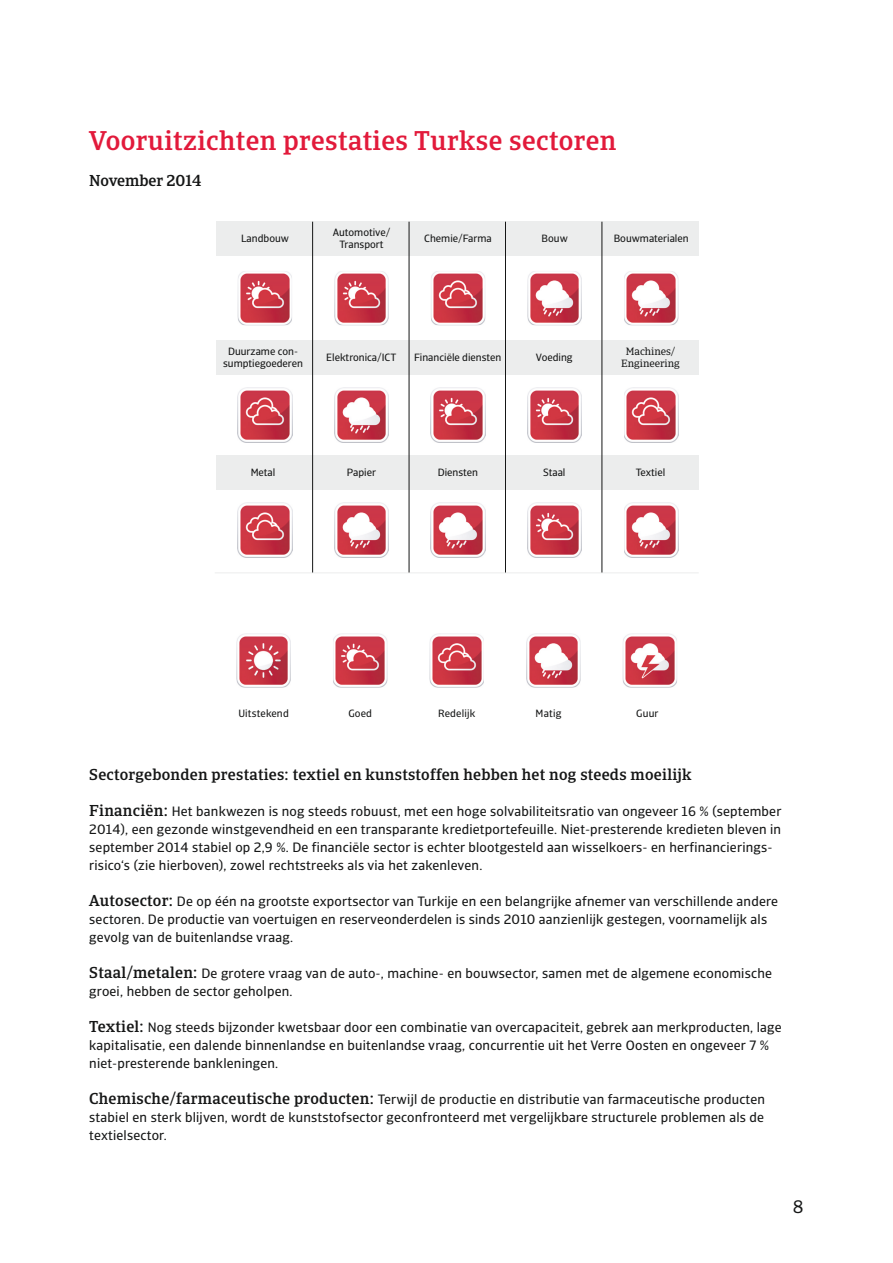
<style>
.page{position:relative;width:893px;height:1263px;background:#fff}
.page>*{position:absolute;margin:0;border:0;box-sizing:border-box;transform-origin:0 0}
.t1{font:500 27px "Catalana";letter-spacing:.015em;color:#e21a3b}
.t2{font:18px "Catalana Sans";color:#151616}
.t3{font:500 15.75px "Catalana";letter-spacing:.015em;color:#151616}
.t4{font:13.5px/18px "Catalana Sans";letter-spacing:.015em;color:#151616}
.t5{font:10.5px/12px "Catalana Sans";color:#151616;text-align:center}
.t6{font:10.5px/12px "Catalana";color:#151616;text-align:center}
.s1{font-family:"Catalana";font-weight:500;font-size:15.75px}
</style>
<div class="page">
<img style="left:333px;top:633px;width:54px;height:55px">
<img style="left:430px;top:633px;width:54px;height:55px">
<img style="left:526px;top:633px;width:54px;height:55px">
<img style="left:623px;top:633px;width:54px;height:55px">
<img style="left:236px;top:633px;width:55px;height:55px">
<div style="left:216px;top:222px;width:483px;height:34px;background:#eceded"></div>
<div style="left:216px;top:340px;width:483px;height:34px;background:#eceded"></div>
<img style="left:527px;top:388px;width:55px;height:54px">
<div style="left:216px;top:456px;width:483px;height:34px;background:#eceded"></div>
<hr style="left:215px;top:572px;width:484px;height:1px;background:#eceded">
<hr style="left:312px;top:222px;width:1px;height:350px;background:#151616">
<hr style="left:409px;top:222px;width:1px;height:350px;background:#151616">
<hr style="left:505px;top:222px;width:1px;height:350px;background:#151616">
<hr style="left:602px;top:222px;width:1px;height:350px;background:#151616">
<img style="left:238px;top:388px;width:54px;height:54px">
<img style="left:624px;top:388px;width:54px;height:54px">
<img style="left:334px;top:388px;width:55px;height:54px">
<img style="left:238px;top:503px;width:54px;height:54px">
<img style="left:334px;top:503px;width:55px;height:54px">
<img style="left:624px;top:503px;width:54px;height:54px">
<img style="left:238px;top:271px;width:54px;height:54px">
<img style="left:334px;top:271px;width:55px;height:54px">
<img style="left:527px;top:271px;width:55px;height:54px">
<img style="left:624px;top:271px;width:54px;height:54px">
<img style="left:431px;top:388px;width:54px;height:54px">
<img style="left:431px;top:503px;width:54px;height:54px">
<img style="left:527px;top:503px;width:55px;height:54px">
<img style="left:431px;top:271px;width:54px;height:54px">
<h1 class="t1" style="left:89px;top:124px;width:528px">Vooruitzichten prestaties Turkse sectoren</h1>
<p class="t3" style="left:89px;top:171px;width:114px">November 2014</p>
<p class="t5" style="left:241px;top:232px;width:49px">Landbouw</p>
<p class="t5" style="left:333px;top:226px;width:59px">Automotive/<br>Transport</p>
<p class="t5" style="left:424px;top:232px;width:69px">Chemie/Farma</p>
<p class="t5" style="left:542px;top:232px;width:28px">Bouw</p>
<p class="t5" style="left:223px;top:345px;width:81px">Duurzame con&shy;sumptiegoederen</p>
<p class="t5" style="left:326px;top:351px;width:72px">Elektronica/ICT</p>
<p class="t5" style="left:414px;top:351px;width:89px">Financiële diensten</p>
<p class="t5" style="left:536px;top:351px;width:38px">Voeding</p>
<p class="t5" style="left:614px;top:232px;width:76px">Bouwmaterialen</p>
<p class="t6" style="left:621px;top:345px;width:60px">Machines/<br>Engineering</p>
<p class="t5" style="left:251px;top:467px;width:26px">Metal</p>
<p class="t5" style="left:347px;top:467px;width:31px">Papier</p>
<p class="t5" style="left:438px;top:467px;width:42px">Diensten</p>
<p class="t5" style="left:543px;top:467px;width:24px">Staal</p>
<p class="t5" style="left:636px;top:467px;width:31px">Textiel</p>
<p class="t5" style="left:238px;top:707px;width:52px">Uitstekend</p>
<p class="t5" style="left:348px;top:707px;width:25px">Goed</p>
<p class="t5" style="left:438px;top:707px;width:39px">Redelijk</p>
<p class="t5" style="left:536px;top:707px;width:27px">Matig</p>
<p class="t5" style="left:636px;top:707px;width:24px">Guur</p>
<p class="t3" style="left:89px;top:765px;width:604px">Sectorgebonden prestaties: textiel en kunststoffen hebben het nog steeds moeilijk</p>
<p class="t4" style="left:89px;top:802px;width:694px"><span class="s1">Financiën:</span> Het bankwezen is nog steeds robuust, met een hoge solvabiliteitsratio van ongeveer 16 % (september 2014), een gezonde winstgevendheid en een transparante kredietportefeuille. Niet-presterende kredieten bleven in september 2014 stabiel op 2,9 %. De financiële sector is echter blootgesteld aan wisselkoers- en herfinancierings&shy;risico‘s (zie hierboven), zowel rechtstreeks als via het zakenleven.</p>
<p class="t4" style="left:89px;top:892px;width:690px"><span class="s1">Autosector:</span> De op één na grootste exportsector van Turkije en een belangrijke afnemer van verschillende andere sectoren. De productie van voertuigen en reserveonderdelen is sinds 2010 aanzienlijk gestegen, voornamelijk als gevolg van de buitenlandse vraag.</p>
<p class="t4" style="left:89px;top:964px;width:684px"><span class="s1">Staal/metalen:</span> De grotere vraag van de auto-, machine- en bouwsector, samen met de algemene economische groei, hebben de sector geholpen.</p>
<p class="t4" style="left:89px;top:1018px;width:694px"><span class="s1">Textiel:</span> Nog steeds bijzonder kwetsbaar door een combinatie van overcapaciteit, gebrek aan merkproducten, lage kapitalisatie, een dalende binnenlandse en buitenlandse vraag, concurrentie uit het Verre Oosten en ongeveer 7 % niet-presterende bankleningen.</p>
<p class="t4" style="left:89px;top:1090px;width:677px;text-align:justify"><span class="s1">Chemische/farmaceutische producten:</span> Terwijl de productie en distributie van farmaceutische producten stabiel en sterk blijven, wordt de kunststofsector geconfronteerd met vergelijkbare structurele problemen als de textielsector.</p>
<h2 class="t2" style="left:793px;top:1196px;width:12px">8</h2>
</div>
